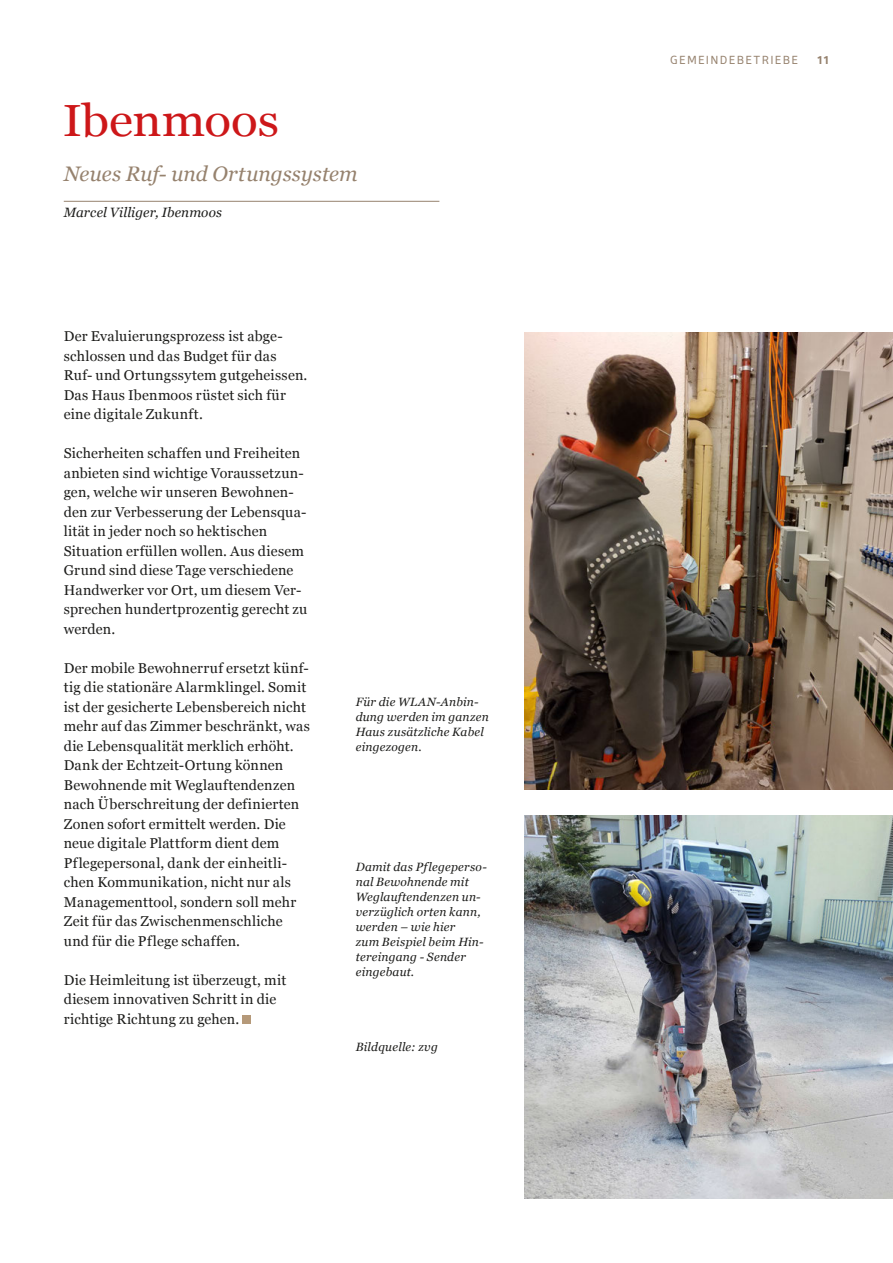
<style>
.page{position:relative;width:893px;height:1263px;background:#fff}
.page>*{position:absolute;margin:0;border:0;box-sizing:border-box;transform-origin:0 0}
.Titel_30{font:45px "Georgia";color:#cd1719;scale:1.1 1}
.Lead_Grussseite_14_1{font:italic 21px "Georgia";color:#96826e}
.Grundtext_links_9_5{font:14.25px/19.5px "Georgia";letter-spacing:.015em;color:#1d1d1b}
.Autor_9{font:italic 13.5px "Georgia";letter-spacing:.01em;color:#1d1d1b}
.Bildlegende_8_10{font:italic 12px/15px "Georgia";letter-spacing:.02em;color:#1d1d1b}
.t1{font:12px "Secca Std Demo";letter-spacing:.11em;color:#96826e}
.t2{font:700 12px "Secca Std Demo";color:#96826e}
</style>
<div class="page">
<div style="left:243px;top:1015px;width:8px;height:9px;background:#b59979"></div>
<hr style="left:64px;top:201px;width:375px;height:1px;background:#96826e">
<img style="left:524px;top:332px;width:369px;height:458px">
<img style="left:524px;top:816px;width:369px;height:383px">
<p class="Titel_30" style="left:63px;top:88px;width:198px">Ibenmoos</p>
<p class="Lead_Grussseite_14_1" style="left:64px;top:159px;width:295px">Neues Ruf- und Ortungssystem</p>
<p class="Autor_9" style="left:64px;top:203px;width:160px">Marcel Villiger, Ibenmoos</p>
<p class="Grundtext_links_9_5" style="left:64px;top:326px;width:245px">Der Evaluierungsprozess ist abge&shy;schlossen und das Budget für das<br>Ruf- und Ortungssytem gutgeheissen.<br>Das Haus Ibenmoos rüstet sich für eine digitale Zukunft.</p>
<p class="Grundtext_links_9_5" style="left:64px;top:443px;width:245px">Sicherheiten schaffen und Freiheiten anbieten sind wichtige Voraussetzun&shy;gen, welche wir unseren Bewohnen&shy;den zur Verbesserung der Lebensqua&shy;lität in jeder noch so hektischen Situation erfüllen wollen. Aus diesem Grund sind diese Tage verschiedene Handwerker vor Ort, um diesem Ver&shy;sprechen hundertprozentig gerecht zu werden.</p>
<p class="Grundtext_links_9_5" style="left:64px;top:657px;width:248px">Der mobile Bewohnerruf ersetzt künf&shy;tig die stationäre Alarmklingel. Somit ist der gesicherte Lebensbereich nicht mehr auf das Zimmer beschränkt, was die Lebensqualität merklich erhöht.<br>Dank der Echtzeit-Ortung können Bewohnende mit Weglauftendenzen nach Überschreitung der definierten Zonen sofort ermittelt werden. Die neue digitale Plattform dient dem Pflegepersonal, dank der einheitli&shy;chen Kommunikation, nicht nur als Managementtool, sondern soll mehr Zeit für das Zwischenmenschliche und für die Pflege schaffen.</p>
<p class="Grundtext_links_9_5" style="left:64px;top:969px;width:224px">Die Heimleitung ist überzeugt, mit diesem innovativen Schritt in die richtige Richtung zu gehen.</p>
<p class="Bildlegende_8_10" style="left:356px;top:694px;width:135px">Für die WLAN-Anbin&shy;dung werden im ganzen<br>Haus zusätzliche Kabel eingezogen.</p>
<p class="Bildlegende_8_10" style="left:356px;top:859px;width:133px">Damit das Pflegeperso&shy;nal Bewohnende mit</p>
<p class="Bildlegende_8_10" style="left:356px;top:889px;width:126px;text-align:justify">Weglauftendenzen un&shy;verzüglich orten kann, werden – wie hier</p>
<p class="Bildlegende_8_10" style="left:356px;top:934px;width:129px">zum Beispiel beim Hin&shy;tereingang - Sender eingebaut.</p>
<p class="Bildlegende_8_10" style="left:356px;top:1039px;width:84px">Bildquelle: zvg</p>
<p class="t1" style="left:670px;top:53px;width:130px">GEMEINDEBETRIEBE</p>
<p class="t2" style="left:817px;top:53px;width:13px">11</p>
</div>
